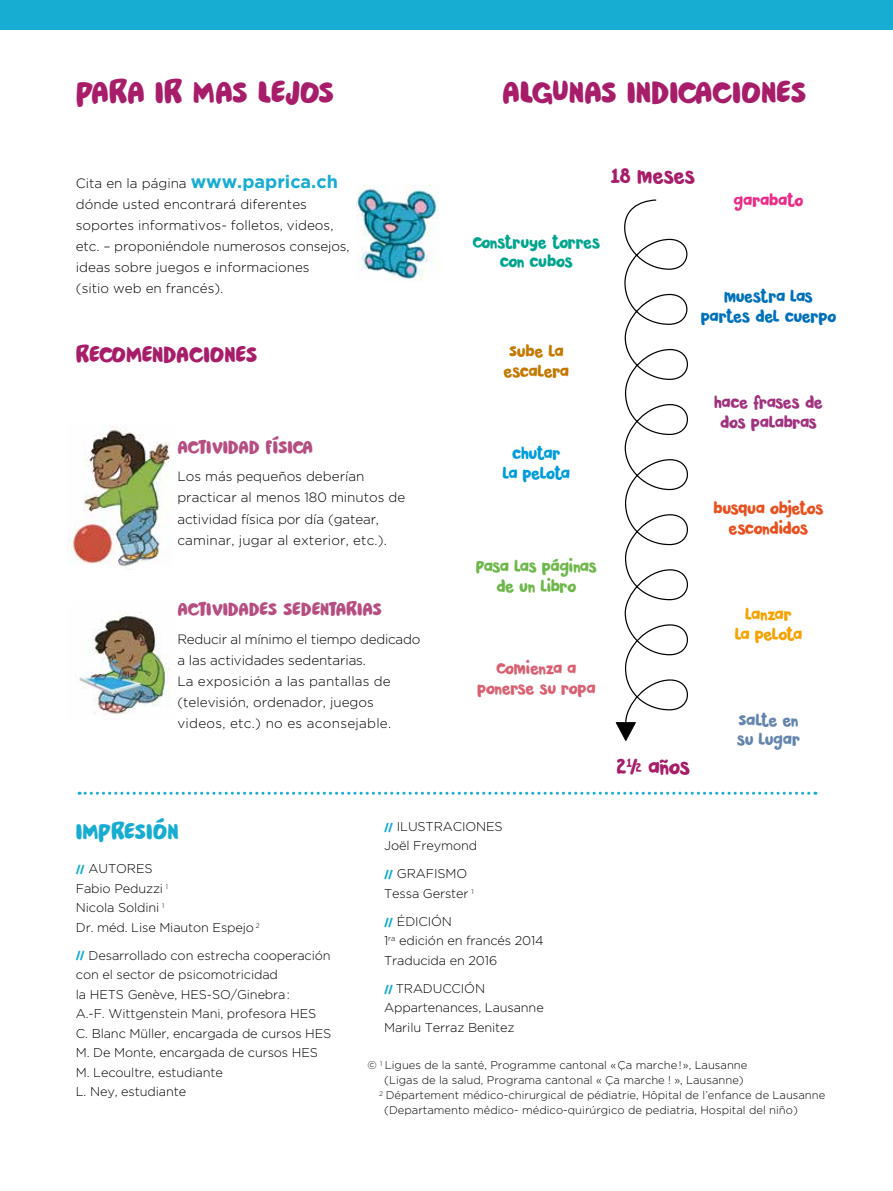
<style>
.page{position:relative;width:893px;height:1191px;background:#fff}
.page>*{position:absolute;margin:0;border:0;box-sizing:border-box;transform-origin:0 0}
.t1{font:33px "Pardesi";letter-spacing:-.02em;color:#a71d6a}
.t2{font:24px "Pardesi";letter-spacing:-.015em;color:#a71d6a}
.t3{font:24px "Pardesi";color:#17acd2}
.t4{font:21px "Pardesi";letter-spacing:-.025em;color:#a71d6a}
.t5{font:19.5px "Pardesi";letter-spacing:-.015em;color:#b74e82}
.t6{font:16.5px/19.8px "Pardesi";letter-spacing:-.025em;color:#0070ba;text-align:center}
.t7{font:16.5px/19.8px "Pardesi";letter-spacing:-.03em;color:#a0327f;text-align:center}
.t8{font:16.5px/19.8px "Pardesi";letter-spacing:-.03em;color:#e8501f;text-align:center}
.t9{font:16.5px/19.8px "Pardesi";letter-spacing:-.03em;color:#00a48e;text-align:center}
.t10{font:16.5px/19.8px "Pardesi";letter-spacing:-.03em;color:#6eb74a;text-align:center}
.t11{font:16.5px/19.8px "Pardesi";letter-spacing:-.03em;color:#d96072;text-align:center}
.t12{font:16.5px/19.8px "Pardesi";letter-spacing:-.05em;color:#f6a200;text-align:center}
.t13{font:16.5px/19.8px "Pardesi";letter-spacing:-.025em;color:#6385ae}
.t14{font:16.5px/19.8px "Pardesi";letter-spacing:-.03em;color:#c47800;text-align:center}
.t15{font:16.5px/19.8px "Pardesi";letter-spacing:-.05em;color:#009cdc;text-align:center}
.t16{font:16.5px "Pardesi";letter-spacing:-.02em;color:#e82c88}
.t17{font:300 13.5px/21px "Gotham";color:#000}
.t18{font:300 12.75px/19.5px "Gotham";letter-spacing:-.01em;color:#000}
.t19{font:300 11.25px "Gotham";color:#000}
.s1{font-weight:700;font-size:18px;color:#17acd2}
.s2{font-size:12.3px}
.s3{font-family:"Pardesi";font-weight:400;color:#17acd2}
</style>
<div class="page">
<div style="left:0;top:0;width:893px;height:30px;background:#17acd2"></div>
<img style="left:68px;top:424px;width:103px;height:144px">
<img style="left:79px;top:612px;width:91px;height:104px">
<svg style="left:79px;top:791px;width:737px;height:3px"></svg>
<svg style="left:616px;top:199px;width:72px;height:542px"></svg>
<img style="left:357px;top:184px;width:83px;height:96px">
<h1 class="t1" style="left:76px;top:68px;width:260px">PARA IR MAS LEJOS</h1>
<p class="t17" style="left:76px;top:173px;width:275px">Cita en la página <span class="s1">www.paprica.ch </span>dónde usted encontrará diferentes soportes informativos- folletos, videos, etc. – proponiéndole numerosos consejos, ideas sobre juegos e informaciones<br>(sitio web en francés).</p>
<h2 class="t2" style="left:76px;top:337px;width:183px">RECOMENDACIONES</h2>
<h3 class="t5" style="left:177px;top:433px;width:137px">ACTIVIDAD FÍSICA</h3>
<p class="t17" style="left:177px;top:466px;width:230px">Los más pequeños deberían practicar al menos 180 minutos de actividad física por día (gatear, caminar, jugar al exterior, etc.).</p>
<h3 class="t5" style="left:177px;top:594px;width:206px">ACTIVIDADES SEDENTARIAS</h3>
<p class="t17" style="left:177px;top:628px;width:244px">Reducir al mínimo el tiempo dedicado a las actividades sedentarias.<br>La exposición a las pantallas de (televisión, ordenador, juegos videos, etc.) no es aconsejable.</p>
<h1 class="t1" style="left:502px;top:68px;width:306px">ALGUNAS INDICACIONES</h1>
<p class="t9" style="left:472px;top:232px;width:129px">CONSTRUYE TORRES<br>CON CUBOS</p>
<p class="t14" style="left:504px;top:341px;width:67px">SUBE LA<br>ESCALERA</p>
<p class="t15" style="left:503px;top:443px;width:69px">CHUTAR<br>LA PELOTA</p>
<p class="t10" style="left:476px;top:556px;width:122px">PASA LAS PÁGINAS<br>DE UN LIBRO</p>
<p class="t11" style="left:477px;top:658px;width:120px">COMIENZA A<br>PONERSE SU ROPA</p>
<h3 class="t4" style="left:610px;top:160px;width:86px">18 MESES</h3>
<p class="t16" style="left:734px;top:188px;width:71px">GARABATO</p>
<p class="t6" style="left:701px;top:286px;width:137px">MUESTRA LAS<br>PARTES DEL CUERPO</p>
<p class="t7" style="left:714px;top:392px;width:110px">HACE FRASES DE<br>DOS PALABRAS</p>
<p class="t8" style="left:713px;top:498px;width:112px">BUSQUA OBJETOS<br>ESCONDIDOS</p>
<p class="t12" style="left:735px;top:604px;width:69px">LANZAR<br>LA PELOTA</p>
<h3 class="t4" style="left:616px;top:751px;width:76px">2<sup>1</sup>/<span class="s2">2</span> AÑOS</h3>
<p class="t13" style="left:737px;top:710px;width:65px">SALTE EN<br>SU LUGAR</p>
<h2 class="t3" style="left:76px;top:814px;width:104px">IMPRESIÓN</h2>
<p class="t18" style="left:76px;top:858px;width:185px"><span class="s3">//</span> AUTORES<br>Fabio Peduzzi <sup>1<br></sup>Nicola Soldini <sup>1<br></sup>Dr. méd. Lise Miauton Espejo <sup>2</sup></p>
<p class="t18" style="left:76px;top:945px;width:257px"><span class="s3">//</span> Desarrollado con estrecha cooperación con el sector de psicomotricidad<br>la HETS Genève, HES-SO/Ginebra:<br>A.-F. Wittgenstein Mani, profesora HES C. Blanc Müller, encargada de cursos HES M. De Monte, encargada de cursos HES M. Lecoultre, estudiante<br>L. Ney, estudiante</p>
<p class="t18" style="left:384px;top:816px;width:120px"><span class="s3">//</span> ILUSTRACIONES<br>Joël Freymond</p>
<p class="t18" style="left:384px;top:864px;width:91px"><span class="s3">//</span> GRAFISMO<br>Tessa Gerster <sup>1</sup></p>
<p class="t18" style="left:384px;top:911px;width:161px"><span class="s3">//</span> ÉDICIÓN<br>1<sup>ra</sup> edición en francés 2014<br>Traducida en 2016</p>
<p class="t18" style="left:384px;top:978px;width:161px"><span class="s3">//</span> TRADUCCIÓN<br>Appartenances, Lausanne<br>Marilu Terraz Benitez</p>
<p class="t19" style="left:367px;top:1059px;width:381px">© <sup>1</sup> Ligues de la santé, Programme cantonal «Ça marche!», Lausanne</p>
<p class="t19" style="left:384px;top:1074px;width:361px">(Ligas de la salud, Programa cantonal « Ça marche ! », Lausanne)</p>
<p class="t19" style="left:379px;top:1089px;width:448px"><sup>2</sup> Département médico-chirurgical de pédiatrie, Hôpital de l’enfance de Lausanne</p>
<p class="t19" style="left:384px;top:1104px;width:415px">(Departamento médico- médico-quirúrgico de pediatria, Hospital del niño)</p>
</div>
